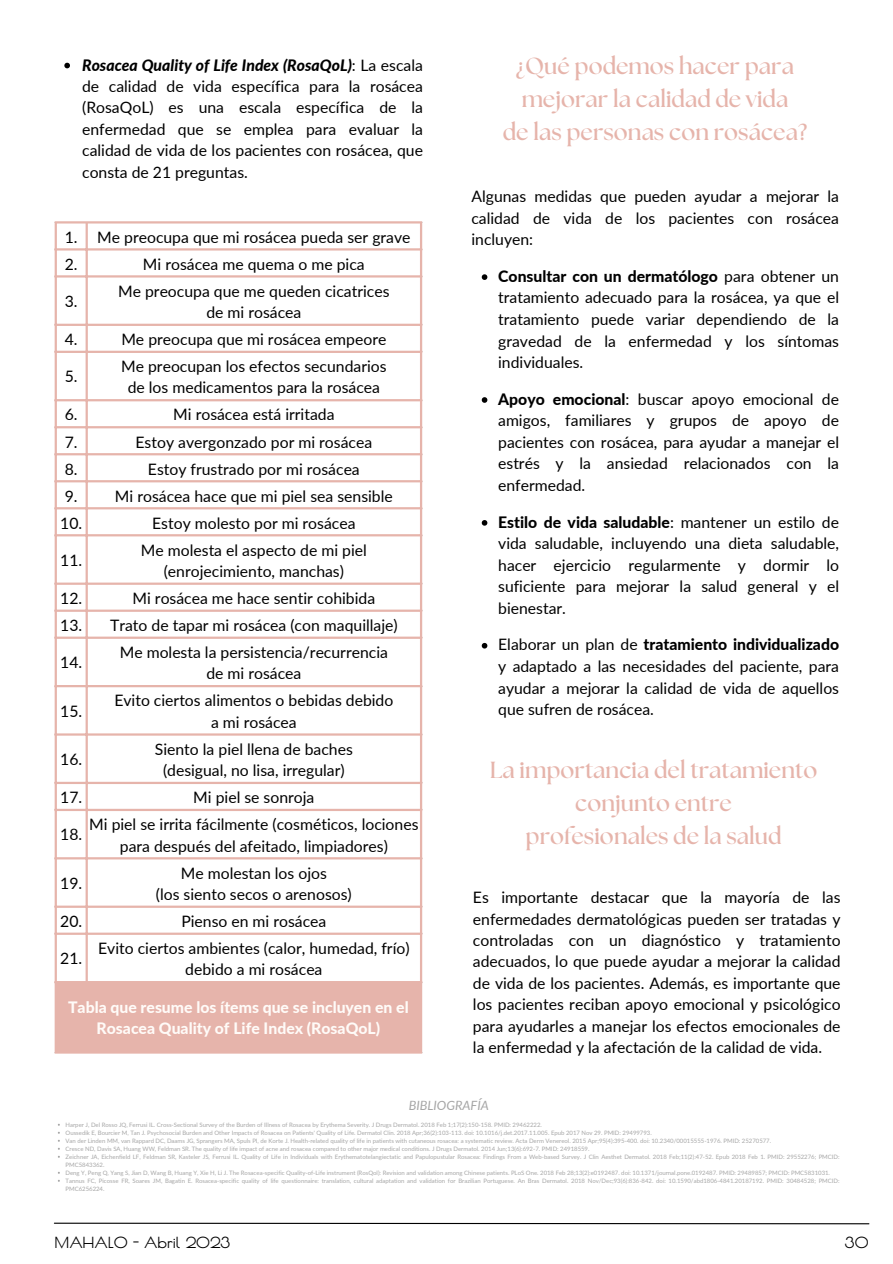
<style>
.page{position:relative;width:893px;height:1264px;background:#fff}
.page>*{position:absolute;margin:0;border:0;box-sizing:border-box;transform-origin:0 0}
.t1{font:700 23.25px/32.7px "The Seasons";color:#e6b4ab;text-align:center}
.t2{font:15.75px/21.6px "Lato";color:#000;text-align:justify}
.t3{font:800 15.75px/21.3px "Lato";color:#fffbf8;text-align:center}
.t4{font:700 15px "Poiret One";color:#000}
.t5{font:italic 12.75px "Lato";color:#a6a6a6}
.t6{font:6px/7.9px "Lato";color:#a6a6a6}
.s1{font-weight:800;font-style:italic}
.s2{font-weight:800}
</style>
<div class="page">
<svg style="left:53px;top:1222px;width:817px;height:2px"></svg>
<svg style="left:481px;top:274px;width:6px;height:6px"></svg>
<svg style="left:481px;top:397px;width:6px;height:6px"></svg>
<svg style="left:481px;top:520px;width:6px;height:5px"></svg>
<svg style="left:481px;top:643px;width:6px;height:5px"></svg>
<svg style="left:64px;top:63px;width:6px;height:5px"></svg>
<svg style="left:57px;top:223px;width:363px;height:758px"></svg>
<div style="left:55px;top:981px;width:366px;height:71px;background:#e6b4ab"></div>
<hr style="left:55px;top:223px;width:2px;height:828px;background:#e6b4ab">
<hr style="left:86px;top:223px;width:2px;height:758px;background:#e6b4ab">
<hr style="left:420px;top:223px;width:2px;height:828px;background:#e6b4ab">
<hr style="left:55px;top:221px;width:367px;height:2px;background:#e6b4ab">
<hr style="left:55px;top:248px;width:367px;height:2px;background:#e6b4ab">
<hr style="left:55px;top:275px;width:367px;height:2px;background:#e6b4ab">
<hr style="left:55px;top:324px;width:367px;height:2px;background:#e6b4ab">
<hr style="left:55px;top:351px;width:367px;height:2px;background:#e6b4ab">
<hr style="left:55px;top:399px;width:367px;height:2px;background:#e6b4ab">
<hr style="left:55px;top:426px;width:367px;height:2px;background:#e6b4ab">
<hr style="left:55px;top:453px;width:367px;height:2px;background:#e6b4ab">
<hr style="left:55px;top:480px;width:367px;height:2px;background:#e6b4ab">
<hr style="left:55px;top:507px;width:367px;height:2px;background:#e6b4ab">
<hr style="left:55px;top:534px;width:367px;height:2px;background:#e6b4ab">
<hr style="left:55px;top:582px;width:367px;height:3px;background:#e6b4ab">
<hr style="left:55px;top:609px;width:367px;height:3px;background:#e6b4ab">
<hr style="left:55px;top:636px;width:367px;height:3px;background:#e6b4ab">
<hr style="left:55px;top:685px;width:367px;height:2px;background:#e6b4ab">
<hr style="left:55px;top:733px;width:367px;height:2px;background:#e6b4ab">
<hr style="left:55px;top:781px;width:367px;height:3px;background:#e6b4ab">
<hr style="left:55px;top:808px;width:367px;height:3px;background:#e6b4ab">
<hr style="left:55px;top:857px;width:367px;height:2px;background:#e6b4ab">
<hr style="left:55px;top:905px;width:367px;height:2px;background:#e6b4ab">
<hr style="left:55px;top:932px;width:367px;height:2px;background:#e6b4ab">
<hr style="left:55px;top:1051px;width:367px;height:2px;background:#e6b4ab">
<p class="t2" style="left:82px;top:54px;width:342px"><span class="s1">Rosacea Quality of Life Index (RosaQoL)</span>: La escala de calidad de vida específica para la rosácea (RosaQoL) es una escala específica de la enfermedad que se emplea para evaluar la calidad de vida de los pacientes con rosácea, que consta de 21 preguntas.</p>
<p class="t1" style="left:503px;top:51px;width:306px">¿Qué podemos hacer para mejorar la calidad de vida<br>de las personas con rosácea?</p>
<p class="t2" style="left:65px;top:226px;width:14px">1.</p>
<p class="t2" style="left:97px;top:226px;width:315px">Me preocupa que mi rosácea pueda ser grave</p>
<p class="t2" style="left:65px;top:253px;width:14px">2.</p>
<p class="t2" style="left:143px;top:253px;width:223px">Mi rosácea me quema o me pica</p>
<p class="t2" style="left:65px;top:290px;width:14px">3.</p>
<p class="t2" style="left:118px;top:280px;width:273px">Me preocupa que me queden cicatrices</p>
<p class="t2" style="left:206px;top:301px;width:96px">de mi rosácea</p>
<p class="t2" style="left:65px;top:328px;width:14px">4.</p>
<p class="t2" style="left:121px;top:328px;width:266px">Me preocupa que mi rosácea empeore</p>
<p class="t2" style="left:65px;top:365px;width:14px">5.</p>
<p class="t2" style="left:121px;top:355px;width:267px">Me preocupan los efectos secundarios</p>
<p class="t2" style="left:128px;top:376px;width:254px">de los medicamentos para la rosácea</p>
<p class="t2" style="left:65px;top:403px;width:14px">6.</p>
<p class="t2" style="left:173px;top:403px;width:163px">Mi rosácea está irritada</p>
<p class="t2" style="left:65px;top:430px;width:14px">7.</p>
<p class="t2" style="left:135px;top:430px;width:238px">Estoy avergonzado por mi rosácea</p>
<p class="t2" style="left:65px;top:457px;width:14px">8.</p>
<p class="t2" style="left:148px;top:457px;width:213px">Estoy frustrado por mi rosácea</p>
<p class="t2" style="left:65px;top:484px;width:14px">9.</p>
<p class="t2" style="left:115px;top:484px;width:279px">Mi rosácea hace que mi piel sea sensible</p>
<p class="t2" style="left:60px;top:511px;width:23px">10.</p>
<p class="t2" style="left:152px;top:511px;width:205px">Estoy molesto por mi rosácea</p>
<p class="t2" style="left:60px;top:549px;width:23px">11.</p>
<p class="t2" style="left:141px;top:539px;width:227px;text-align:center">Me molesta el aspecto de mi piel (enrojecimiento, manchas)</p>
<p class="t2" style="left:60px;top:587px;width:23px">12.</p>
<p class="t2" style="left:132px;top:587px;width:244px">Mi rosácea me hace sentir cohibida</p>
<p class="t2" style="left:60px;top:614px;width:23px">13.</p>
<p class="t2" style="left:110px;top:614px;width:289px">Trato de tapar mi rosácea (con maquillaje)</p>
<p class="t2" style="left:60px;top:651px;width:23px">14.</p>
<p class="t2" style="left:120px;top:641px;width:270px">Me molesta la persistencia/recurrencia</p>
<p class="t2" style="left:206px;top:662px;width:96px">de mi rosácea</p>
<p class="t2" style="left:60px;top:699px;width:23px">15.</p>
<p class="t2" style="left:60px;top:748px;width:23px">16.</p>
<p class="t2" style="left:114px;top:689px;width:280px">Evito ciertos alimentos o bebidas debido</p>
<p class="t2" style="left:211px;top:711px;width:87px">a mi rosácea</p>
<p class="t2" style="left:155px;top:738px;width:199px">Siento la piel llena de baches</p>
<p class="t2" style="left:163px;top:759px;width:183px">(desigual, no lisa, irregular)</p>
<p class="t2" style="left:60px;top:786px;width:23px">17.</p>
<p class="t2" style="left:193px;top:786px;width:123px">Mi piel se sonroja</p>
<p class="t2" style="left:60px;top:823px;width:23px">18.</p>
<p class="t2" style="left:89px;top:813px;width:331px;text-align:center">Mi piel se irrita fácilmente (cosméticos, lociones para después del afeitado, limpiadores)</p>
<p class="t2" style="left:60px;top:871px;width:23px">19.</p>
<h1 class="t2" style="left:181px;top:861px;width:147px">Me molestan los ojos</h1>
<h2 class="t2" style="left:156px;top:883px;width:197px">(los siento secos o arenosos)</h2>
<p class="t2" style="left:60px;top:910px;width:23px">20.</p>
<p class="t2" style="left:181px;top:910px;width:147px">Pienso en mi rosácea</p>
<p class="t2" style="left:60px;top:947px;width:23px">21.</p>
<p class="t2" style="left:98px;top:937px;width:313px;text-align:center">Evito ciertos ambientes (calor, humedad, frío) debido a mi rosácea</p>
<h1 class="t3" style="left:68px;top:995px;width:342px">Tabla que resume los ítems que se incluyen en el<br>Rosacea Quality of Life Index (RosaQoL)</h1>
<p class="t2" style="left:471px;top:185px;width:369px">Algunas medidas que pueden ayudar a mejorar la calidad de vida de los pacientes con rosácea incluyen:</p>
<p class="t2" style="left:498px;top:265px;width:342px"><span class="s2">Consultar con un dermatólogo</span> para obtener un tratamiento adecuado para la rosácea, ya que el tratamiento puede variar dependiendo de la gravedad de la enfermedad y los síntomas individuales.</p>
<p class="t2" style="left:498px;top:388px;width:342px"><span class="s2">Apoyo emocional</span>: buscar apoyo emocional de amigos, familiares y grupos de apoyo de pacientes con rosácea, para ayudar a manejar el estrés y la ansiedad relacionados con la enfermedad.</p>
<p class="t2" style="left:498px;top:510px;width:342px"><span class="s2">Estilo de vida saludable</span>: mantener un estilo de vida saludable, incluyendo una dieta saludable, hacer ejercicio regularmente y dormir lo suficiente para mejorar la salud general y el bienestar.</p>
<p class="t2" style="left:498px;top:633px;width:342px">Elaborar un plan de <span class="s2">tratamiento individualizado </span>y adaptado a las necesidades del paciente, para ayudar a mejorar la calidad de vida de aquellos que sufren de rosácea.</p>
<p class="t1" style="left:489px;top:755px;width:329px">La importancia del tratamiento conjunto entre<br>profesionales de la salud</p>
<h3 class="t2" style="left:473px;top:886px;width:369px">Es importante destacar que la mayoría de las enfermedades dermatológicas pueden ser tratadas y controladas con un diagnóstico y tratamiento adecuados, lo que puede ayudar a mejorar la calidad de vida de los pacientes. Además, es importante que los pacientes reciban apoyo emocional y psicológico para ayudarles a manejar los efectos emocionales de la enfermedad y la afectación de la calidad de vida.</h3>
<h2 class="t5" style="left:408px;top:1096px;width:82px">BIBLIOGRAFÍA</h2>
<p class="t6" style="left:66px;top:1120px;width:478px">Harper J, Del Rosso JQ, Ferrusi IL. Cross-Sectional Survey of the Burden of Illness of Rosacea by Erythema Severity. J Drugs Dermatol. 2018 Feb 1;17(2):150-158. PMID: 29462222.</p>
<p class="t6" style="left:66px;top:1128px;width:587px">Oussedik E, Bourcier M, Tan J. Psychosocial Burden and Other Impacts of Rosacea on Patients' Quality of Life. Dermatol Clin. 2018 Apr;36(2):103-113. doi: 10.1016/j.det.2017.11.005. Epub 2017 Nov 29. PMID: 29499793.</p>
<p class="t6" style="left:66px;top:1136px;width:707px">Van der Linden MM, van Rappard DC, Daams JG, Sprangers MA, Spuls PI, de Korte J. Health-related quality of life in patients with cutaneous rosacea: a systematic review. Acta Derm Venereol. 2015 Apr;95(4):395-400. doi: 10.2340/00015555-1976. PMID: 25270577.</p>
<p class="t6" style="left:66px;top:1144px;width:525px">Cresce ND, Davis SA, Huang WW, Feldman SR. The quality of life impact of acne and rosacea compared to other major medical conditions. J Drugs Dermatol. 2014 Jun;13(6):692-7. PMID: 24918559.</p>
<p class="t6" style="left:66px;top:1152px;width:775px">Zeichner JA, Eichenfield LF, Feldman SR, Kasteler JS, Ferrusi IL. Quality of Life in Individuals with Erythematotelangiectatic and Papulopustular Rosacea: Findings From a Web-based Survey. J Clin Aesthet Dermatol. 2018 Feb;11(2):47-52. Epub 2018 Feb 1. PMID: 29552276; PMCID:<br>PMC5843362.</p>
<p class="t6" style="left:66px;top:1168px;width:766px">Deng Y, Peng Q, Yang S, Jian D, Wang B, Huang Y, Xie H, Li J. The Rosacea-specific Quality-of-Life instrument (RosQol): Revision and validation among Chinese patients. PLoS One. 2018 Feb 28;13(2):e0192487. doi: 10.1371/journal.pone.0192487. PMID: 29489857; PMCID: PMC5831031.</p>
<p class="t6" style="left:66px;top:1176px;width:775px">Tannus FC, Picosse FR, Soares JM, Bagatin E. Rosacea-specific quality of life questionnaire: translation, cultural adaptation and validation for Brazilian Portuguese. An Bras Dermatol. 2018 Nov/Dec;93(6):836-842. doi: 10.1590/abd1806-4841.20187192. PMID: 30484528; PMCID:<br>PMC6256224.</p>
<p class="t4" style="left:55px;top:1233px;width:177px">MAHALO - Abril 2023</p>
<p class="t4" style="left:844px;top:1233px;width:25px">30</p>
</div>
